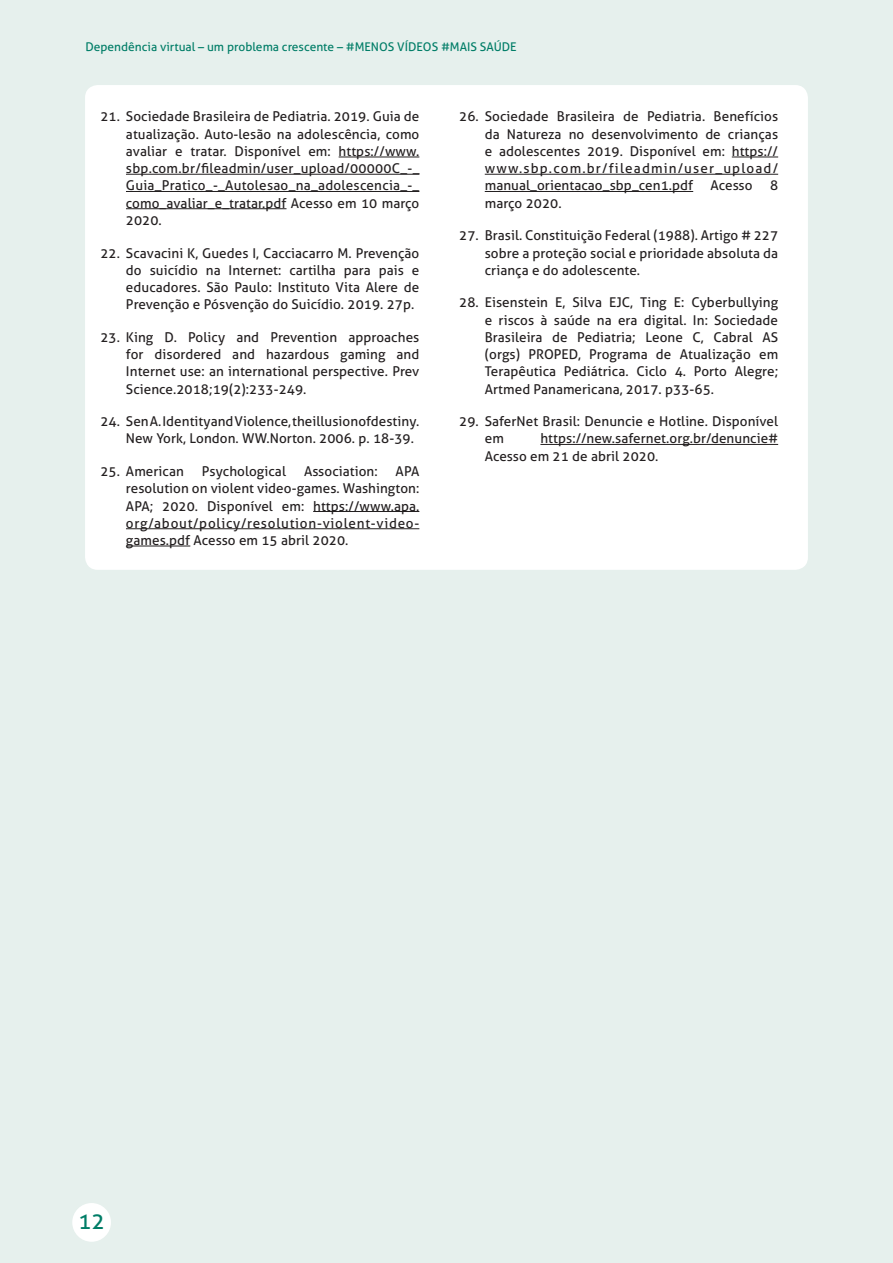
<style>
.page{position:relative;width:893px;height:1263px;background:#e6f0ed}
.page>*{position:absolute;margin:0;border:0;box-sizing:border-box;transform-origin:0 0}
.t1{font:22.5px "Aller";color:#007d67}
.t2{font:13.5px/17.2px "Aller";letter-spacing:.005em;color:#231f20;text-align:justify}
.t3{font:12px "Aller";color:#007d67}
</style>
<div class="page">
<div style="left:72px;top:1203px;width:39px;height:39px;background:#fff;border-radius:50%"></div>
<div style="left:85px;top:85px;width:723px;height:485px;background:#fff;border-radius:13px"></div>
<hr style="left:732px;top:157px;width:46px;height:1px;background:#231f20">
<hr style="left:485px;top:174px;width:293px;height:1px;background:#231f20">
<hr style="left:485px;top:191px;width:208px;height:1px;background:#231f20">
<hr style="left:540px;top:444px;width:238px;height:1px;background:#231f20">
<hr style="left:339px;top:157px;width:80px;height:1px;background:#231f20">
<hr style="left:126px;top:174px;width:293px;height:1px;background:#231f20">
<hr style="left:126px;top:191px;width:293px;height:1px;background:#231f20">
<hr style="left:126px;top:208px;width:160px;height:1px;background:#231f20">
<hr style="left:313px;top:511px;width:106px;height:1px;background:#231f20">
<hr style="left:126px;top:528px;width:293px;height:1px;background:#231f20">
<hr style="left:126px;top:546px;width:64px;height:1px;background:#231f20">
<p class="t3" style="left:85px;top:39px;width:433px">Dependência virtual – um problema crescente – #MENOS VÍDEOS #MAIS SAÚDE</p>
<p class="t2" style="left:126px;top:108px;width:295px;text-indent:-26px">21. Sociedade Brasileira de Pediatria. 2019. Guia de atualização. Auto-lesão na adolescência, como avaliar e tratar. Disponível em: https://www. sbp.com.br/fileadmin/user_upload/00000C_-_ Guia_Pratico_-_Autolesao_na_adolescencia_-_ como_avaliar_e_tratar.pdf Acesso em 10 março 2020.</p>
<p class="t2" style="left:126px;top:244px;width:295px;text-indent:-26px">22. Scavacini K, Guedes I, Cacciacarro M. Prevenção do suicídio na Internet: cartilha para pais e educadores. São Paulo: Instituto Vita Alere de Prevenção e Pósvenção do Suicídio. 2019. 27p.</p>
<p class="t2" style="left:126px;top:328px;width:295px;text-indent:-26px">23. King D. Policy and Prevention approaches for disordered and hazardous gaming and Internet use: an international perspective. Prev Science.2018;19(2):233-249.</p>
<p class="t2" style="left:126px;top:413px;width:295px;text-indent:-26px">24. Sen A. Identityand Violence, theillusionofdestiny.<br>New York, London. WW.Norton. 2006. p. 18-39.</p>
<p class="t2" style="left:100px;top:463px;width:85px">25. American</p>
<p class="t2" style="left:202px;top:463px;width:86px">Psychological</p>
<p class="t2" style="left:304px;top:463px;width:75px">Association:</p>
<p class="t2" style="left:126px;top:463px;width:295px;text-indent:270px">APA resolution on violent video-games. Washington:<br>APA; 2020. Disponível em: https://www.apa. org/about/policy/resolution-violent-video&shy;games.pdf Acesso em 15 abril 2020.</p>
<p class="t2" style="left:485px;top:108px;width:295px;text-indent:-26px">26. Sociedade Brasileira de Pediatria. Benefícios da Natureza no desenvolvimento de crianças e adolescentes 2019. Disponível em: https:// www.sbp.com.br/fileadmin/user_upload/ manual_orientacao_sbp_cen1.pdf</p>
<p class="t2" style="left:711px;top:177px;width:44px">Acesso</p>
<p class="t2" style="left:770px;top:177px;width:10px">8</p>
<p class="t2" style="left:485px;top:194px;width:78px">março 2020.</p>
<p class="t2" style="left:485px;top:227px;width:295px;text-indent:-26px">27. Brasil. Constituição Federal (1988). Artigo # 227 sobre a proteção social e prioridade absoluta da criança e do adolescente.</p>
<p class="t2" style="left:485px;top:294px;width:295px;text-indent:-26px">28. Eisenstein E, Silva EJC, Ting E: Cyberbullying e riscos à saúde na era digital. In: Sociedade Brasileira de Pediatria; Leone C, Cabral AS (orgs) PROPED, Programa de Atualização em Terapêutica Pediátrica. Ciclo 4. Porto Alegre; Artmed Panamericana, 2017. p33-65.</p>
<p class="t2" style="left:485px;top:413px;width:295px;text-indent:-26px">29. SaferNet Brasil: Denuncie e Hotline. Disponível em</p>
<p class="t2" style="left:485px;top:430px;width:295px;text-indent:56px">https://new.safernet.org.br/denuncie#<br>Acesso em 21 de abril 2020.</p>
<h1 class="t1" style="left:78px;top:1207px;width:28px">12</h1>
</div>
